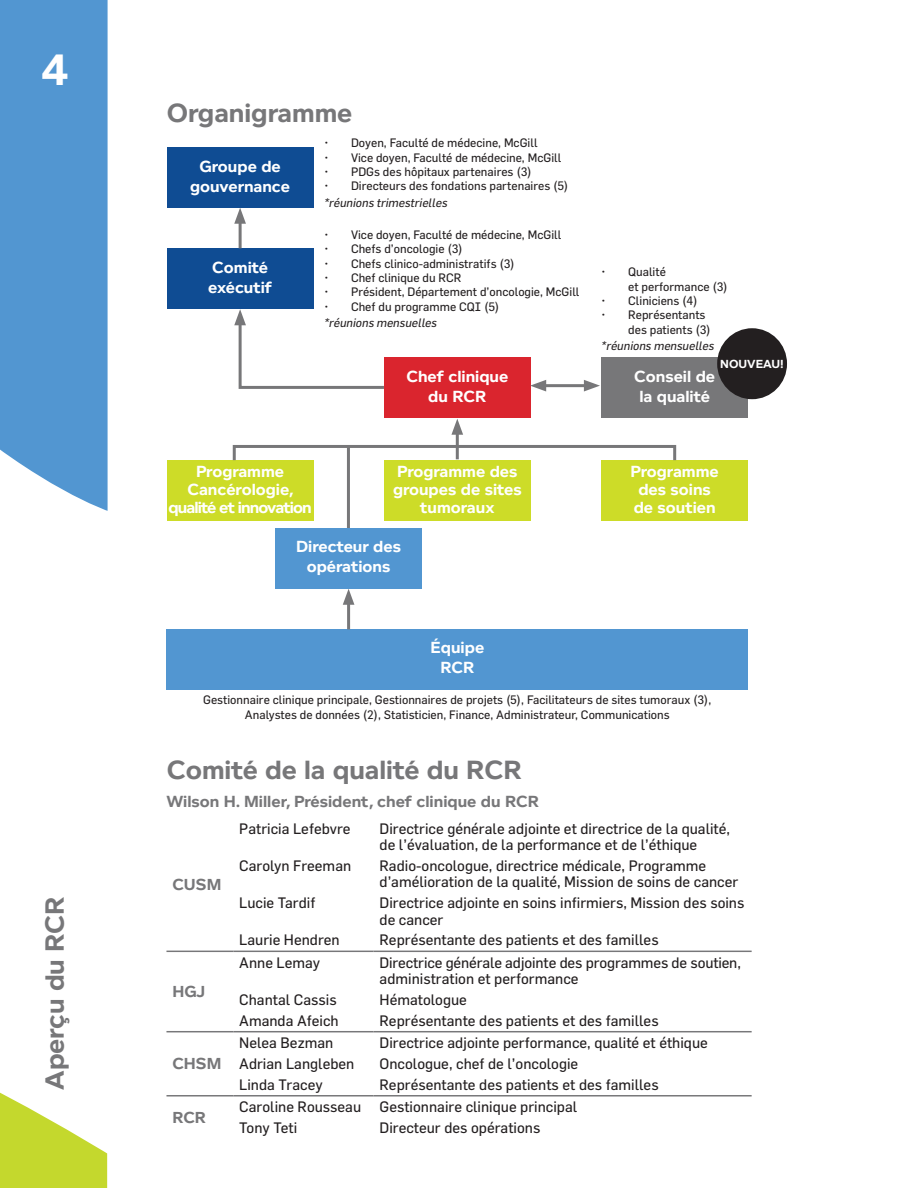
<style>
.page{position:relative;width:918px;height:1188px;background:#fff}
.page>*{position:absolute;margin:0;border:0;box-sizing:border-box;transform-origin:0 0}
.t1{font:700 45px "Foundry Context";color:#fff}
.t2{font:700 27px "Foundry Context";color:#777779}
.t3{font:700 16.5px/19.8px "Foundry Context";color:#fff;text-align:center}
.t4{font:700 16.5px "Foundry Context";color:#777779}
.t5{font:700 16.5px/18px "Foundry Context";letter-spacing:-.02em;color:#fff;text-align:center}
.t6{font:700 16.35px "Foundry Context";color:#777779}
.t7{font:14.85px/20.9px "Flama";color:#231f20}
.t8{font:12px/14.4px "Flama";color:#231f20}
.t9{font:italic 12px "Flama";color:#231f20}
.t10{font:700 12px "Foundry Context";color:#fff}
</style>
<div class="page">
<svg style="left:0;top:1092px;width:107px;height:96px"></svg>
<div style="left:0;top:0;width:108px;height:511px;background:#5296d1"></div>
<div style="left:167px;top:147px;width:147px;height:61px;background:#0f4c93"></div>
<div style="left:167px;top:249px;width:147px;height:60px;background:#0f4c93"></div>
<div style="left:384px;top:358px;width:147px;height:60px;background:#da252e"></div>
<div style="left:601px;top:358px;width:147px;height:60px;background:#777779"></div>
<div style="left:167px;top:460px;width:147px;height:61px;background:#cddc28"></div>
<div style="left:384px;top:460px;width:147px;height:61px;background:#cddc28"></div>
<div style="left:601px;top:460px;width:147px;height:61px;background:#cddc28"></div>
<hr style="left:239px;top:218px;width:3px;height:30px;background:#777779">
<svg style="left:234px;top:208px;width:12px;height:16px"></svg>
<svg style="left:234px;top:309px;width:153px;height:80px"></svg>
<hr style="left:540px;top:384px;width:50px;height:3px;background:#777779">
<svg style="left:530px;top:380px;width:16px;height:12px"></svg>
<svg style="left:584px;top:380px;width:16px;height:12px"></svg>
<div style="left:233px;top:445px;width:443px;height:17px;border:3px solid #777779"></div>
<hr style="left:347px;top:446px;width:3px;height:85px;background:#777779">
<div style="left:166px;top:629px;width:582px;height:60px;background:#5296d1"></div>
<hr style="left:347px;top:599px;width:3px;height:30px;background:#777779">
<svg style="left:343px;top:589px;width:11px;height:16px"></svg>
<div style="left:275px;top:529px;width:147px;height:60px;background:#5296d1"></div>
<hr style="left:166px;top:951px;width:67px;height:1px;background:#777779">
<hr style="left:233px;top:951px;width:141px;height:1px;background:#777779">
<hr style="left:374px;top:951px;width:378px;height:1px;background:#777779">
<hr style="left:166px;top:1031px;width:67px;height:1px;background:#777779">
<hr style="left:233px;top:1031px;width:141px;height:1px;background:#777779">
<hr style="left:374px;top:1031px;width:378px;height:1px;background:#777779">
<hr style="left:166px;top:1095px;width:67px;height:2px;background:#777779">
<hr style="left:233px;top:1095px;width:141px;height:2px;background:#777779">
<hr style="left:374px;top:1095px;width:378px;height:2px;background:#777779">
<hr style="left:456px;top:429px;width:3px;height:30px;background:#777779">
<svg style="left:451px;top:419px;width:12px;height:16px"></svg>
<div style="left:717px;top:328px;width:70px;height:71px;background:#231f20;border-radius:50%"></div>
<h1 class="t1" style="left:41px;top:43px;width:29px">4</h1>
<h2 class="t2" style="left:39px;top:1090px;width:195px;rotate:-90deg">Aperçu du RCR</h2>
<h2 class="t2" style="left:167px;top:97px;width:187px">Organigramme</h2>
<p class="t3" style="left:190px;top:156px;width:102px">Groupe de gouvernance</p>
<p class="t3" style="left:208px;top:257px;width:66px;text-align:left">Comité exécutif</p>
<p class="t8" style="left:324px;top:135px;width:215px">• Doyen, Faculté de médecine, McGill</p>
<p class="t8" style="left:324px;top:150px;width:239px">• Vice doyen, Faculté de médecine, McGill</p>
<p class="t8" style="left:324px;top:164px;width:209px">• PDGs des hôpitaux partenaires (3)</p>
<p class="t8" style="left:324px;top:179px;width:246px">• Directeurs des fondations partenaires (5)</p>
<p class="t9" style="left:324px;top:195px;width:125px">*réunions trimestrielles</p>
<p class="t8" style="left:324px;top:227px;width:239px">• Vice doyen, Faculté de médecine, McGill</p>
<p class="t8" style="left:324px;top:241px;width:140px">• Chefs d’oncologie (3)</p>
<p class="t8" style="left:324px;top:256px;width:192px">• Chefs clinico-administratifs (3)</p>
<p class="t8" style="left:324px;top:270px;width:139px">• Chef clinique du RCR</p>
<p class="t8" style="left:324px;top:285px;width:257px">• Président, Département d’oncologie, McGill</p>
<p class="t8" style="left:324px;top:299px;width:177px">• Chef du programme CQI (5)</p>
<p class="t9" style="left:324px;top:316px;width:115px">*réunions mensuelles</p>
<p class="t8" style="left:628px;top:264px;width:101px;text-indent:-27px">• Qualité<br>et performance (3)</p>
<p class="t8" style="left:601px;top:293px;width:98px">• Cliniciens (4)</p>
<p class="t8" style="left:628px;top:308px;width:84px;text-indent:-27px">• Représentants des patients (3)</p>
<p class="t9" style="left:601px;top:339px;width:115px">*réunions mensuelles</p>
<p class="t10" style="left:720px;top:357px;width:65px">NOUVEAU!</p>
<p class="t5" style="left:168px;top:463px;width:145px">Programme<br>Cancérologie, qualité et innovation</p>
<p class="t3" style="left:406px;top:366px;width:104px">Chef clinique du RCR</p>
<p class="t3" style="left:634px;top:366px;width:82px">Conseil de la qualité</p>
<p class="t3" style="left:393px;top:463px;width:130px;line-height:18px">Programme des groupes de sites tumoraux</p>
<p class="t3" style="left:631px;top:463px;width:90px;line-height:18px;text-align:left">Programme des soins de soutien</p>
<p class="t3" style="left:296px;top:536px;width:107px">Directeur des opérations</p>
<p class="t3" style="left:431px;top:638px;width:55px">Équipe<br>RCR</p>
<p class="t8" style="left:203px;top:693px;width:510px;text-align:center">Gestionnaire clinique principale, Gestionnaires de projets (5), Facilitateurs de sites tumoraux (3),<br>Analystes de données (2), Statisticien, Finance, Administrateur, Communications</p>
<h2 class="t2" style="left:167px;top:754px;width:357px">Comité de la qualité du RCR</h2>
<p class="t4" style="left:166px;top:792px;width:374px">Wilson H. Miller, Président, chef clinique du RCR</p>
<p class="t6" style="left:172px;top:875px;width:50px">CUSM</p>
<p class="t6" style="left:172px;top:982px;width:34px">HGJ</p>
<p class="t6" style="left:172px;top:1054px;width:51px">CHSM</p>
<p class="t7" style="left:239px;top:818px;width:113px">Patricia Lefebvre</p>
<p class="t7" style="left:239px;top:855px;width:114px">Carolyn Freeman</p>
<p class="t7" style="left:239px;top:892px;width:78px">Lucie Tardif</p>
<p class="t7" style="left:239px;top:929px;width:102px">Laurie Hendren</p>
<p class="t7" style="left:239px;top:952px;width:83px">Anne Lemay</p>
<p class="t7" style="left:239px;top:989px;width:101px">Chantal Cassis<br>Amanda Afeich</p>
<p class="t7" style="left:380px;top:820px;width:352px;line-height:16.4px">Directrice générale adjointe et directrice de la qualité, de l’évaluation, de la performance et de l’éthique</p>
<p class="t7" style="left:380px;top:857px;width:360px;line-height:16.4px">Radio-oncologue, directrice médicale, Programme d’amélioration de la qualité, Mission de soins de cancer</p>
<p class="t7" style="left:380px;top:894px;width:366px;line-height:16.4px">Directrice adjointe en soins infirmiers, Mission des soins de cancer</p>
<p class="t7" style="left:380px;top:929px;width:281px">Représentante des patients et des familles</p>
<p class="t7" style="left:380px;top:954px;width:363px;line-height:16.4px">Directrice générale adjointe des programmes de soutien, administration et performance</p>
<p class="t7" style="left:380px;top:989px;width:281px">Hématologue<br>Représentante des patients et des familles</p>
<p class="t7" style="left:239px;top:1032px;width:117px">Nelea Bezman<br>Adrian Langleben<br>Linda Tracey</p>
<p class="t7" style="left:380px;top:1032px;width:330px">Directrice adjointe performance, qualité et éthique<br>Oncologue, chef de l’oncologie<br>Représentante des patients et des familles</p>
<p class="t6" style="left:172px;top:1108px;width:35px">RCR</p>
<p class="t7" style="left:239px;top:1096px;width:123px">Caroline Rousseau<br>Tony Teti</p>
<p class="t7" style="left:380px;top:1096px;width:199px">Gestionnaire clinique principal<br>Directeur des opérations</p>
</div>
